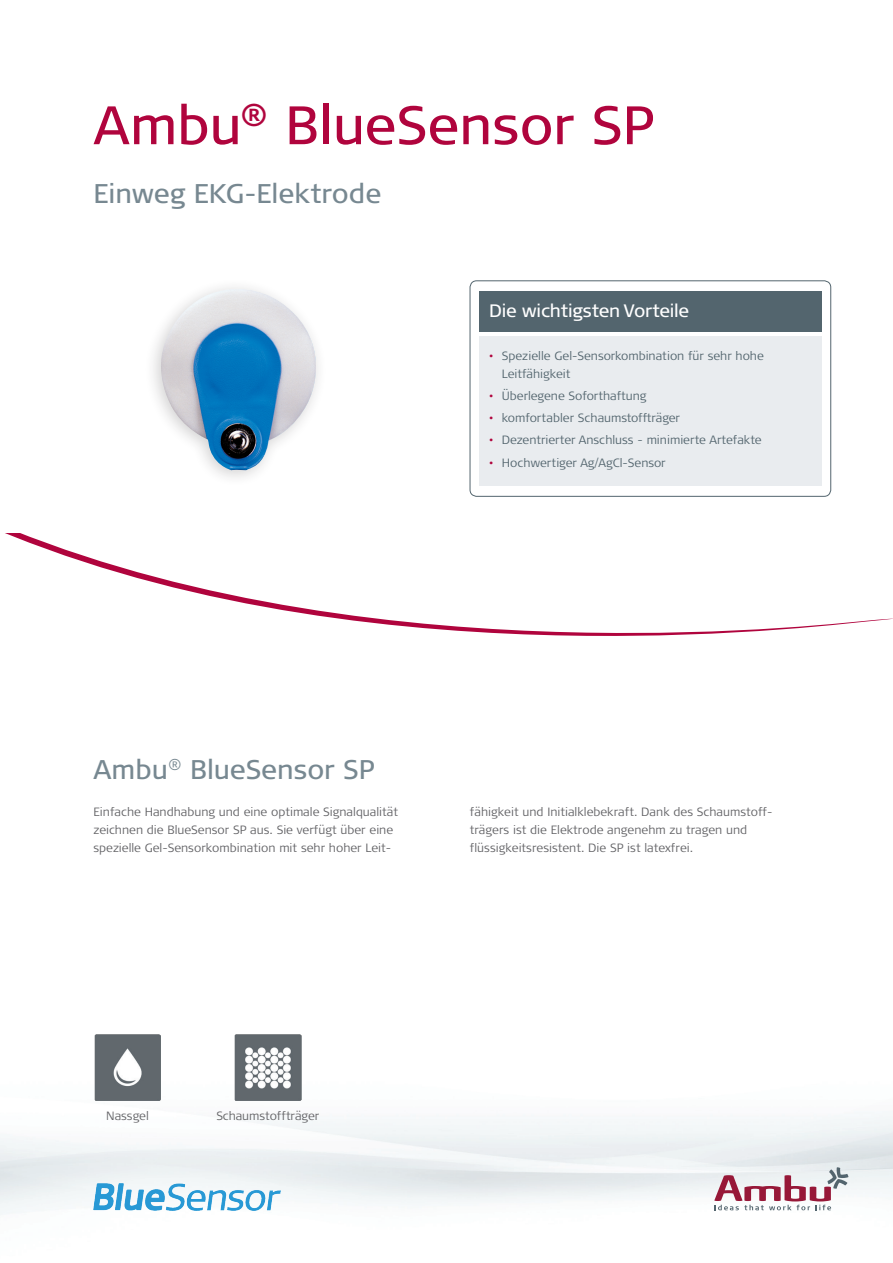
<style>
.page{position:relative;width:893px;height:1263px;background:#fff}
.page>*{position:absolute;margin:0;border:0;box-sizing:border-box;transform-origin:0 0}
.t1{font:54px "Signa OT";color:#b0043d}
.t2{font:27px "Signa OT";color:#778891}
.t3{font:18px "Signa OT";letter-spacing:-.01em;color:#fff}
.t4{font:300 12px/18px "Signa OT";color:#636366}
.t5{font:300 12px/18px "Signa OT";color:#53656e}
.s1{color:#b0043d}
</style>
<div class="page">
<svg style="left:5px;top:533px;width:888px;height:103px"></svg>
<img style="left:0;top:1079px;width:893px;height:136px">
<svg style="left:714px;top:1167px;width:134px;height:43px"></svg>
<div style="left:470px;top:281px;width:361px;height:215px;border:1px solid #53656e;border-radius:7px"></div>
<div style="left:479px;top:336px;width:342px;height:150px;background:#e9ecef"></div>
<div style="left:479px;top:291px;width:342px;height:41px;background:#53656e"></div>
<img style="left:156px;top:289px;width:162px;height:182px">
<img style="left:94px;top:1035px;width:67px;height:65px">
<img style="left:235px;top:1035px;width:66px;height:65px">
<img style="left:94px;top:1184px;width:186px;height:26px">
<h1 class="t1" style="left:94px;top:94px;width:562px">Ambu<sup>®</sup> BlueSensor SP</h1>
<h2 class="t2" style="left:94px;top:178px;width:289px">Einweg EKG-Elektrode</h2>
<h3 class="t3" style="left:489px;top:301px;width:202px">Die wichtigsten Vorteile</h3>
<p class="t5" style="left:502px;top:346px;width:264px;text-indent:-13px"><span class="s1">•</span> Spezielle Gel-Sensorkombination für sehr hohe<br>Leitfähigkeit</p>
<p class="t5" style="left:489px;top:387px;width:159px"><span class="s1">•</span> Überlegene Soforthaftung</p>
<p class="t5" style="left:489px;top:409px;width:193px"><span class="s1">•</span> komfortabler Schaumstoffträger</p>
<p class="t5" style="left:489px;top:431px;width:274px"><span class="s1">•</span> Dezentrierter Anschluss - minimierte Artefakte</p>
<p class="t5" style="left:489px;top:453px;width:178px"><span class="s1">•</span> Hochwertiger Ag/AgCl-Sensor</p>
<h2 class="t2" style="left:94px;top:754px;width:282px">Ambu<sup>®</sup> BlueSensor SP</h2>
<p class="t4" style="left:94px;top:803px;width:306px">Einfache Handhabung und eine optimale Signalqualität zeichnen die BlueSensor SP aus. Sie verfügt über eine spezielle Gel-Sensorkombination mit sehr hoher Leit-</p>
<p class="t4" style="left:470px;top:803px;width:304px">fähigkeit und Initialklebekraft. Dank des Schaumstoff&shy;trägers ist die Elektrode angenehm zu tragen und flüssigkeitsresistent. Die SP ist latexfrei.</p>
<p class="t4" style="left:106px;top:1107px;width:44px">Nassgel</p>
<p class="t4" style="left:216px;top:1107px;width:104px">Schaumstoffträger</p>
</div>
